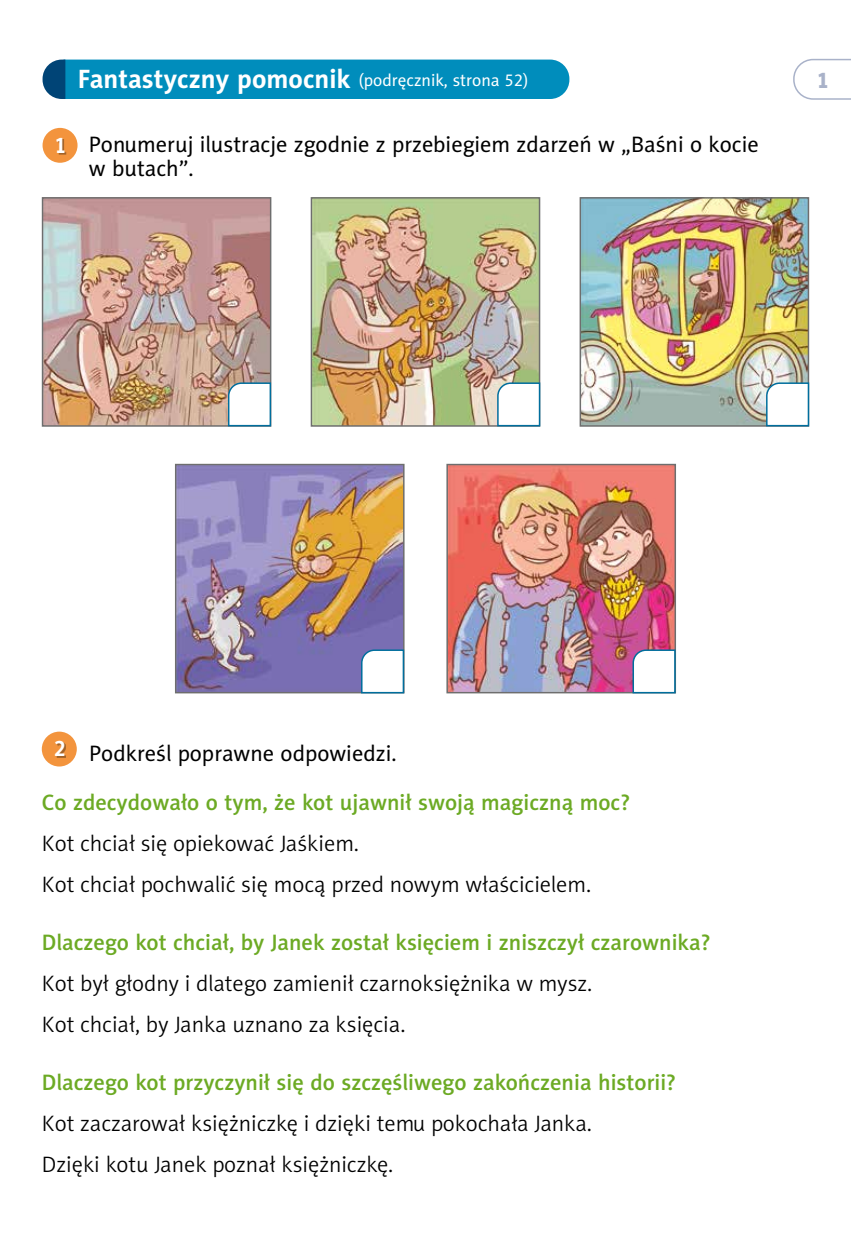
<style>
.page{position:relative;width:851px;height:1234px;background:#fff}
.page>*{position:absolute;margin:0;border:0;box-sizing:border-box;transform-origin:0 0}
.t1{font:22.5px/41px "Naomi Sans EFN Light";color:#000}
.t2{font:22.5px "Naomi Sans EFN Medium";color:#6caa24}
.t3{font:22.5px/24px "Naomi Sans EFN";color:#000}
.t4{font:700 22.5px "Naomi Sans EFN";color:#fff}
.t5{font:22.5px "Naomi Sans EFN Heavy";color:#a9b2c9}
.t6{font:17.1px "Naomi Sans EFN";color:#fff}
.s1{font-weight:700;font-size:26.7px}
</style>
<div class="page">
<svg style="left:793px;top:58px;width:57px;height:42px"></svg>
<div style="left:43px;top:60px;width:526px;height:39px;background:#008dbc"></div>
<div style="left:43px;top:128px;width:34px;height:35px;background:#f3943d;border-radius:50%"></div>
<div style="left:42px;top:731px;width:35px;height:35px;background:#f3943d;border-radius:50%"></div>
<div style="left:58px;top:139px;width:8px;height:15px;background:#000;opacity:.34"></div>
<div style="left:57px;top:742px;width:9px;height:15px;background:#000;opacity:.34"></div>
<img style="left:45px;top:200px;width:223px;height:223px">
<div style="left:42px;top:197px;width:229px;height:229px;border:2px solid #6e6e6e"></div>
<img style="left:313px;top:200px;width:224px;height:223px">
<div style="left:310px;top:197px;width:230px;height:229px;border:2px solid #6e6e6e"></div>
<img style="left:582px;top:200px;width:224px;height:223px">
<div style="left:579px;top:197px;width:230px;height:229px;border:2px solid #6e6e6e"></div>
<img style="left:178px;top:466px;width:223px;height:224px">
<div style="left:175px;top:463px;width:229px;height:230px;border:2px solid #6e6e6e"></div>
<img style="left:449px;top:466px;width:224px;height:224px">
<div style="left:446px;top:463px;width:230px;height:230px;border:2px solid #6e6e6e"></div>
<svg style="left:227px;top:381px;width:45px;height:46px"></svg>
<svg style="left:360px;top:648px;width:45px;height:46px"></svg>
<svg style="left:631px;top:648px;width:45px;height:46px"></svg>
<svg style="left:496px;top:381px;width:45px;height:46px"></svg>
<svg style="left:765px;top:381px;width:44px;height:46px"></svg>
<p class="t6" style="left:78px;top:69px;width:452px"><span class="s1">Fantastyczny pomocnik</span> (podręcznik, strona 52)</p>
<p class="t5" style="left:816px;top:66px;width:15px">1</p>
<p class="t4" style="left:54px;top:131px;width:14px">1</p>
<p class="t3" style="left:89px;top:131px;width:671px">Ponumeruj ilustracje zgodnie z przebiegiem zdarzeń w „Baśni o kocie w butach”.</p>
<p class="t4" style="left:53px;top:734px;width:14px">2</p>
<p class="t2" style="left:42px;top:788px;width:590px">Co zdecydowało o tym, że kot ujawnił swoją magiczną moc?</p>
<p class="t1" style="left:42px;top:822px;width:551px">Kot chciał się opiekować Jaśkiem.<br>Kot chciał pochwalić się mocą przed nowym właścicielem.</p>
<p class="t2" style="left:42px;top:928px;width:670px">Dlaczego kot chciał, by Janek został księciem i zniszczył czarownika?</p>
<p class="t1" style="left:42px;top:962px;width:552px">Kot był głodny i dlatego zamienił czarnoksiężnika w mysz.<br>Kot chciał, by Janka uznano za księcia.</p>
<p class="t2" style="left:42px;top:1068px;width:635px">Dlaczego kot przyczynił się do szczęśliwego zakończenia historii?</p>
<p class="t1" style="left:42px;top:1102px;width:551px">Kot zaczarował księżniczkę i dzięki temu pokochała Janka.<br>Dzięki kotu Janek poznał księżniczkę.</p>
<p class="t3" style="left:89px;top:740px;width:309px">Podkreśl poprawne odpowiedzi.</p>
</div>
